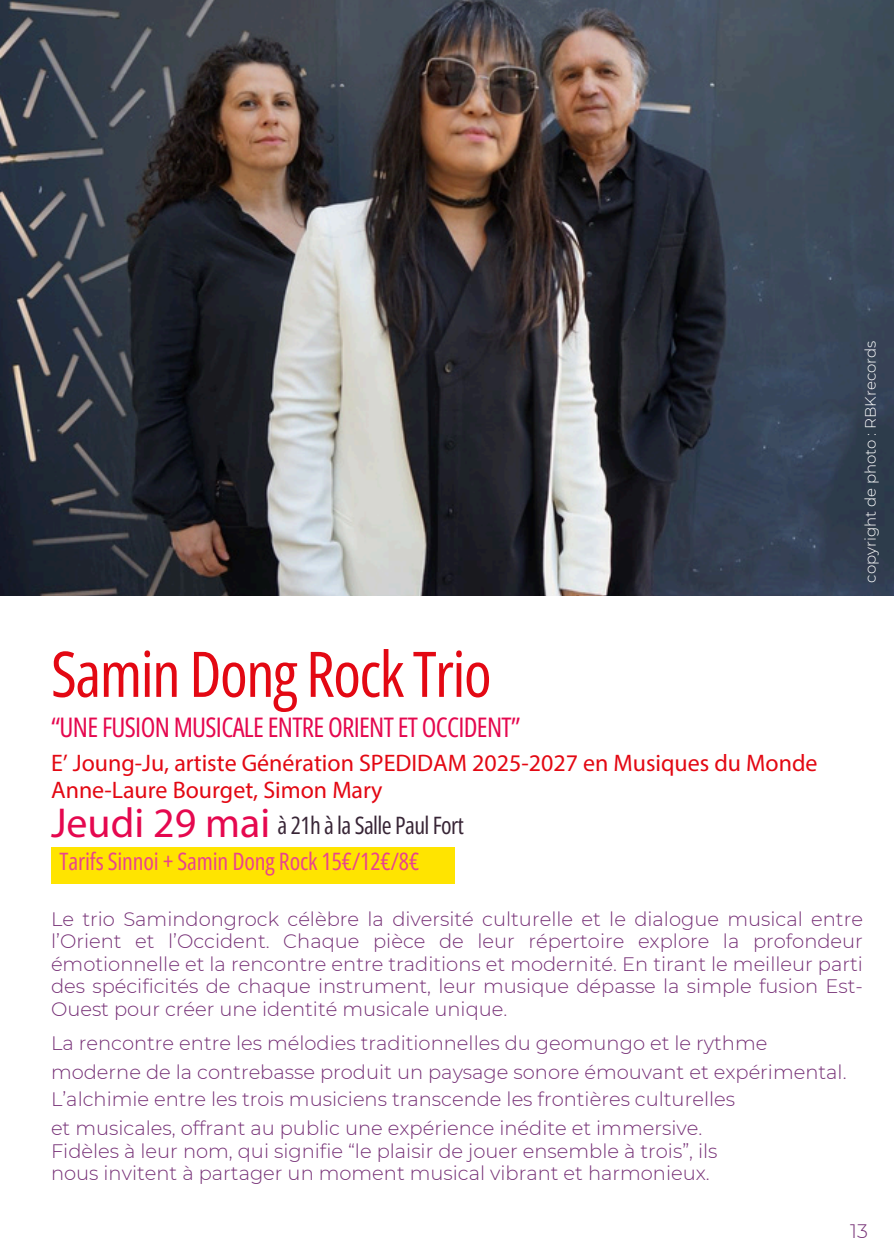
<style>
.page{position:relative;width:894px;height:1258px;background:#fff}
.page>*{position:absolute;margin:0;border:0;box-sizing:border-box;transform-origin:0 0}
.t1{font:63px "Open Sans Condensed";letter-spacing:-.025em;color:#e30813}
.t2{font:42px "Myriad Pro";color:#e5084f}
.t3{font:27px "Open Sans Condensed";letter-spacing:-.025em;color:#e5084f}
.t4{font:24px/27px "Myriad Pro";color:#e30813}
.t5{font:24px "Open Sans Condensed";letter-spacing:-.005em;color:#e9448d}
.t6{font:24px "Open Sans Condensed";letter-spacing:-.025em;color:#382536}
.t7{font:300 19.5px/22.5px "Montserrat";color:#763076}
.t8{font:300 15px "Montserrat";color:#fff}
</style>
<div class="page">
<div style="left:51px;top:847px;width:403px;height:37px;background:#ffe400"></div>
<img style="left:1px;top:0;width:892px;height:596px">
<h2 class="t1" style="left:51px;top:629px;width:442px">Samin Dong Rock Trio</h2>
<h2 class="t3" style="left:51px;top:708px;width:470px">“UNE FUSION MUSICALE ENTRE ORIENT ET OCCIDENT”</h2>
<h2 class="t4" style="left:51px;top:751px;width:767px">E’ Joung-Ju, artiste Génération SPEDIDAM 2025-2027 en Musiques du Monde<br>Anne-Laure Bourget, Simon Mary</h2>
<h2 class="t2" style="left:51px;top:806px;width:220px">Jeudi 29 mai</h2>
<h3 class="t6" style="left:277px;top:808px;width:188px">à 21h à la Salle Paul Fort</h3>
<p class="t5" style="left:59px;top:845px;width:361px">Tarifs Sinnoi + Samin Dong Rock 15€/12€/8€</p>
<p class="t8" style="left:861px;top:582px;width:243px;rotate:-90deg">copyright de photo : RBKrecords</p>
<p class="t7" style="left:51px;top:908px;width:813px;text-align:justify">Le trio Samindongrock célèbre la diversité culturelle et le dialogue musical entre l’Orient et l’Occident. Chaque pièce de leur répertoire explore la profondeur émotionnelle et la rencontre entre traditions et modernité. En tirant le meilleur parti des spécificités de chaque instrument, leur musique dépasse la simple fusion Est-Ouest pour créer une identité musicale unique.</p>
<p class="t7" style="left:51px;top:1028px;width:796px;line-height:29.1px">La rencontre entre les mélodies traditionnelles du geomungo et le rythme moderne de la contrebasse produit un paysage sonore émouvant et expérimental.</p>
<p class="t7" style="left:51px;top:1084px;width:685px;line-height:29.1px">L’alchimie entre les trois musiciens transcende les frontières culturelles et musicales, offrant au public une expérience inédite et immersive.</p>
<p class="t7" style="left:51px;top:1139px;width:668px">Fidèles à leur nom, qui signifie “le plaisir de jouer ensemble à trois”, ils</p>
<h2 class="t7" style="left:51px;top:1162px;width:660px">nous invitent à partager un moment musical vibrant et harmonieux.</h2>
<h1 class="t7" style="left:849px;top:1219px;width:19px">13</h1>
</div>
